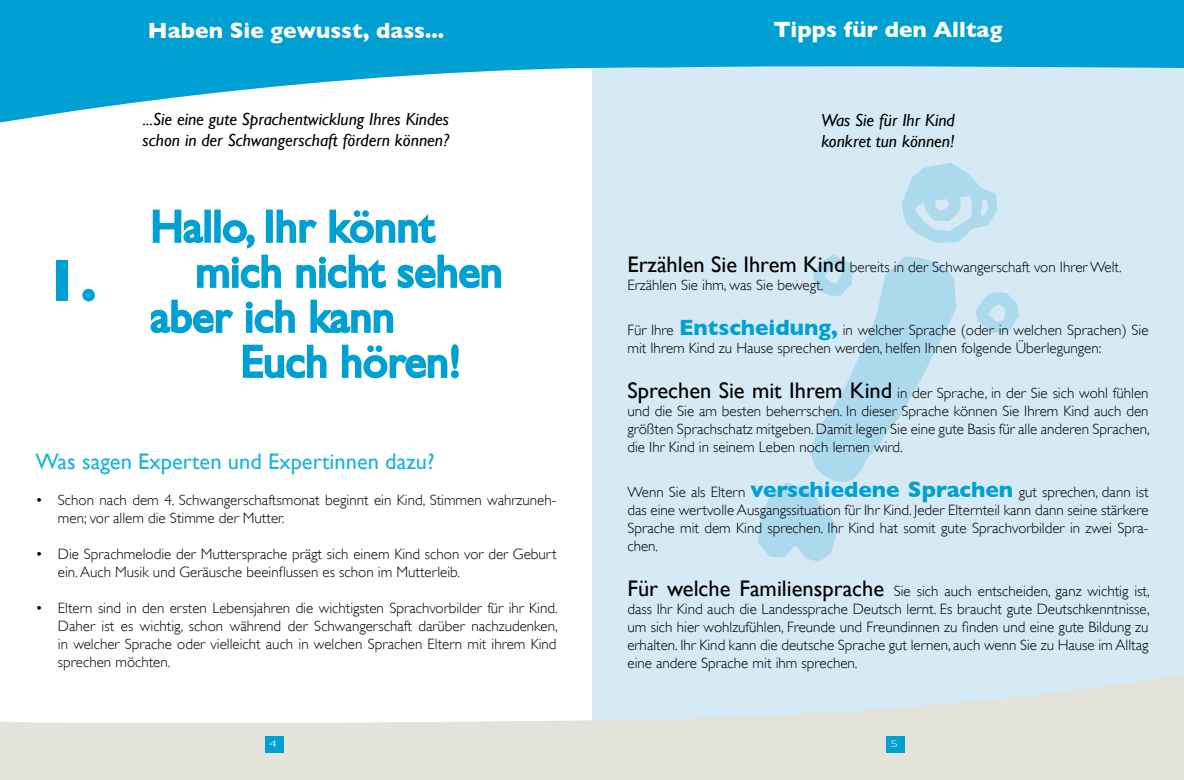
<style>
.page{position:relative;width:1184px;height:780px;background:#fff}
.page>*{position:absolute;margin:0;border:0;box-sizing:border-box;transform-origin:0 0}
.t1{font:700 60px "Gill Sans";color:#00a0d2}
.t2{font:45px "Gill Sans";color:#00a0d2}
.t3{font:700 22.5px "Gill Sans";color:#fff}
.t4{font:22.5px "Gill Sans";color:#1db4dc}
.t5{font:italic 17.5px/21px "Gill Sans";color:#000}
.t6{font:300 15px/18px "Gill Sans";color:#000}
.t7{font:300 9.38px "Gill Sans Std";color:#fff;scale:1.67 1}
.s1{font-weight:400;font-size:22.5px}
.s2{font-weight:700;font-size:22.5px;color:#00a0d2}
</style>
<div class="page">
<svg style="left:0;top:0;width:592px;height:123px;fill:#00a0d2"></svg>
<div style="left:0;top:720px;width:592px;height:60px;background:#e3e2db"></div>
<div style="left:592px;top:52px;width:591px;height:676px;background:#d5eaf4"></div>
<div style="left:592px;top:0;width:591px;height:68px;background:#00a0d2"></div>
<svg style="left:592px;top:674px;width:591px;height:106px;fill:#e3e2db"></svg>
<svg style="left:152px;top:209px;width:350px;height:80px"></svg>
<svg style="left:150px;top:299px;width:84px;height:35px"></svg>
<svg style="left:245px;top:299px;width:50px;height:35px"></svg>
<svg style="left:310px;top:299px;width:84px;height:35px"></svg>
<svg style="left:242px;top:344px;width:85px;height:35px"></svg>
<svg style="left:341px;top:344px;width:118px;height:35px"></svg>
<div style="left:886px;top:736px;width:18px;height:16px;background:#00a0d2"></div>
<div style="left:265px;top:736px;width:18px;height:16px;background:#00a0d2"></div>
<h3 class="t3" style="left:148px;top:17px;width:298px">Haben Sie gewusst, dass...</h3>
<p class="t5" style="left:143px;top:108px;width:308px">...Sie eine gute Sprachentwicklung Ihres Kindes schon in der Schwangerschaft fördern können?</p>
<h3 class="t3" style="left:773px;top:17px;width:230px">Tipps für den Alltag</h3>
<p class="t5" style="left:821px;top:109px;width:135px">Was Sie für Ihr Kind konkret tun können!</p>
<h2 class="t2" style="left:151px;top:200px;width:285px">Hallo, Ihr könnt</h2>
<h2 class="t2" style="left:196px;top:245px;width:308px">mich nicht sehen</h2>
<h2 class="t2" style="left:151px;top:290px;width:245px">aber ich kann</h2>
<h2 class="t2" style="left:241px;top:335px;width:222px">Euch hören!</h2>
<h1 class="t1" style="left:44px;top:245px;width:54px">1.</h1>
<p class="t6" style="left:627px;top:258px;width:496px"><span class="s1">Erzählen Sie Ihrem Kind</span> bereits in der Schwangerschaft von Ihrer Welt.<br>Erzählen Sie ihm, was Sie bewegt.</p>
<p class="t6" style="left:627px;top:321px;width:522px">Für Ihre <span class="s2">Entscheidung,</span> in welcher Sprache (oder in welchen Sprachen) Sie mit Ihrem Kind zu Hause sprechen werden, helfen Ihnen folgende Überlegungen:</p>
<p class="t6" style="left:627px;top:384px;width:524px;text-align:justify"><span class="s1">Sprechen Sie mit Ihrem Kind</span> in der Sprache, in der Sie sich wohl fühlen und die Sie am besten beherrschen. In dieser Sprache können Sie Ihrem Kind auch den größten Sprachschatz mitgeben. Damit legen Sie eine gute Basis für alle anderen Sprachen, die Ihr Kind in seinem Leben noch lernen wird.</p>
<p class="t6" style="left:627px;top:483px;width:523px;text-align:justify">Wenn Sie als Eltern <span class="s2">verschiedene Sprachen</span> gut sprechen, dann ist das eine wertvolle Ausgangssituation für Ihr Kind. Jeder Elternteil kann dann seine stärkere Sprache mit dem Kind sprechen. Ihr Kind hat somit gute Sprachvorbilder in zwei Spra&shy;chen.</p>
<p class="t6" style="left:627px;top:582px;width:524px;text-align:justify"><span class="s1">Für welche Familiensprache</span> Sie sich auch entscheiden, ganz wichtig ist, dass Ihr Kind auch die Landessprache Deutsch lernt. Es braucht gute Deutschkenntnisse, um sich hier wohlzufühlen, Freunde und Freundinnen zu finden und eine gute Bildung zu erhalten. Ihr Kind kann die deutsche Sprache gut lernen, auch wenn Sie zu Hause im Alltag eine andere Sprache mit ihm sprechen.</p>
<h3 class="t4" style="left:35px;top:448px;width:400px">Was sagen Experten und Expertinnen dazu?</h3>
<p class="t6" style="left:58px;top:490px;width:500px;text-indent:-22px">• Schon nach dem 4. Schwangerschaftsmonat beginnt ein Kind, Stimmen wahrzuneh&shy;men; vor allem die Stimme der Mutter.</p>
<p class="t6" style="left:58px;top:544px;width:500px;text-indent:-22px">• Die Sprachmelodie der M uttersprache prägt sich einem Kind schon vor der Geburt ein. Auch M usik und Geräusche beeinflussen es schon im M utterleib.</p>
<p class="t6" style="left:58px;top:598px;width:501px;text-align:justify;text-indent:-22px">• Eltern sind in den ersten Lebensjahren die wichtigsten Sprachvorbilder für ihr Kind.<br>Daher ist es wichtig, schon während der Schwangerschaft darüber nachzudenken, in welcher Sprache oder vielleicht auch in welchen Sprachen Eltern mit ihrem Kind sprechen möchten.</p>
<p class="t7" style="left:269px;top:738px;width:6px">4</p>
<p class="t7" style="left:890px;top:738px;width:6px">5</p>
</div>
